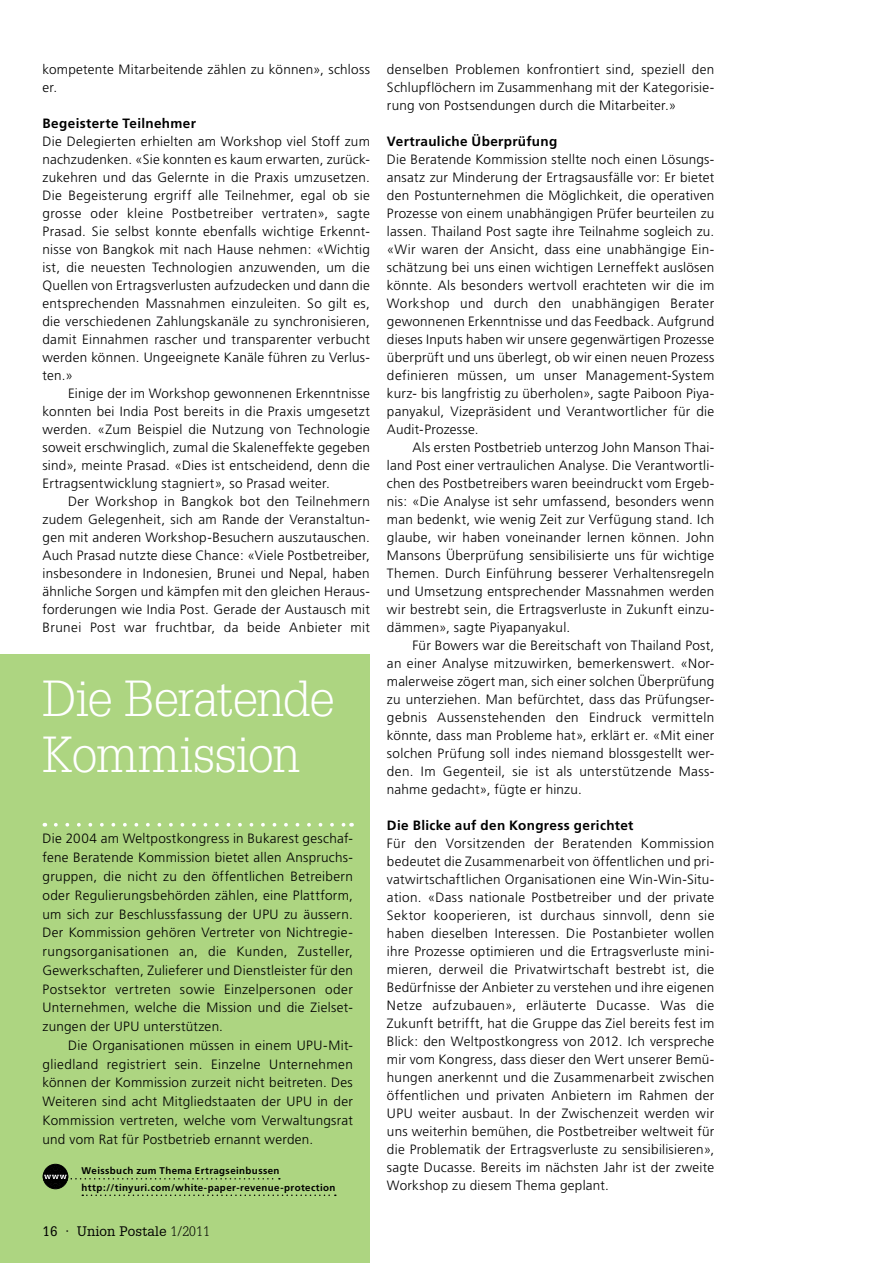
<style>
.page{position:relative;width:893px;height:1263px;background:#fff}
.page>*{position:absolute;margin:0;border:0;box-sizing:border-box;transform-origin:0 0}
.t1{font:300 49.5px/56.2px "Glypha LT Std";letter-spacing:-.02em;color:#fff}
.t2{font:300 13.5px/18px "Frutiger";letter-spacing:.02em;color:#000;text-align:justify}
.t3{font:700 13.5px "Frutiger";letter-spacing:.025em;color:#000}
.t4{font:13.5px "Glypha LT Std";letter-spacing:.01em;color:#000}
.t5{font:700 9.75px/16.5px "Frutiger";letter-spacing:.04em;color:#000}
.s1{font-weight:300}
</style>
<div class="page">
<div style="left:0;top:654px;width:370px;height:609px;background:#add581"></div>
<svg style="left:56px;top:823px;width:289px;height:4px"></svg>
<svg style="left:82px;top:1194px;width:254px;height:2px"></svg>
<div style="left:43px;top:1164px;width:25px;height:25px;background:#090c07;border-radius:50%"></div>
<svg style="left:43px;top:1164px;width:237px;height:24px"></svg>
<p class="t2" style="left:43px;top:60px;width:329px">kompetente Mitarbeitende zählen zu können», schloss er.</p>
<p class="t3" style="left:43px;top:115px;width:155px">Begeisterte Teilnehmer</p>
<p class="t2" style="left:43px;top:132px;width:329px">Die Delegierten erhielten am Workshop viel Stoff zum nachzudenken. «Sie konnten es kaum erwarten, zurück&shy;zukehren und das Gelernte in die Praxis umzusetzen.<br>Die Begeisterung ergriff alle Teilnehmer, egal ob sie grosse oder kleine Postbetreiber vertraten», sagte Prasad. Sie selbst konnte ebenfalls wichtige Erkennt&shy;nisse von Bangkok mit nach Hause nehmen: «Wichtig ist, die neuesten Technologien anzuwenden, um die Quellen von Ertragsverlusten aufzudecken und dann die entsprechenden Massnahmen einzuleiten. So gilt es, die verschiedenen Zahlungskanäle zu synchronisieren, damit Einnahmen rascher und transparenter verbucht werden können. Ungeeignete Kanäle führen zu Verlus&shy;ten.»</p>
<p class="t2" style="left:43px;top:384px;width:329px;text-indent:26px">Einige der im Workshop gewonnenen Erkenntnisse konnten bei India Post bereits in die Praxis umgesetzt werden. «Zum Beispiel die Nutzung von Technologie soweit erschwinglich, zumal die Skaleneffekte gegeben sind», meinte Prasad. «Dies ist entscheidend, denn die Ertragsentwicklung stagniert», so Prasad weiter.</p>
<p class="t2" style="left:43px;top:492px;width:329px;text-indent:26px">Der Workshop in Bangkok bot den Teilnehmern zudem Gelegenheit, sich am Rande der Veranstaltun&shy;gen mit anderen Workshop-Besuchern auszutauschen.<br>Auch Prasad nutzte diese Chance: «Viele Postbetreiber, insbesondere in Indonesien, Brunei und Nepal, haben ähnliche Sorgen und kämpfen mit den gleichen Heraus&shy;forderungen wie India Post. Gerade der Austausch mit Brunei Post war fruchtbar, da beide Anbieter mit</p>
<h1 class="t1" style="left:43px;top:671px;width:293px">Die Beratende<br>Kommission</h1>
<p class="t2" style="left:43px;top:830px;width:312px;line-height:18.8px">Die 2004 am Weltpostkongress in Bukarest geschaf&shy;fene Beratende Kommission bietet allen Anspruchs&shy;gruppen, die nicht zu den öffentlichen Betreibern oder Regulierungsbehörden zählen, eine Plattform, um sich zur Beschlussfassung der UPU zu äussern.<br>Der Kommission gehören Vertreter von Nichtregie&shy;rungsorganisationen an, die Kunden, Zusteller, Gewerkschaften, Zulieferer und Dienstleister für den Postsektor vertreten sowie Einzelpersonen oder Unternehmen, welche die Mission und die Zielset&shy;zungen der UPU unterstützen.</p>
<p class="t2" style="left:43px;top:1036px;width:312px;line-height:18.8px;text-indent:26px">Die Organisationen müssen in einem UPU-Mit&shy;gliedland registriert sein. Einzelne Unternehmen können der Kommission zurzeit nicht beitreten. Des Weiteren sind acht Mitgliedstaaten der UPU in der Kommission vertreten, welche vom Verwaltungsrat und vom Rat für Postbetrieb ernannt werden.</p>
<p class="t5" style="left:82px;top:1162px;width:256px">Weissbuch zum Thema Ertragseinbussen http://tinyuri.com/white-paper-revenue-protection</p>
<p class="t4" style="left:43px;top:1223px;width:169px">16 · Union Postale <span class="s1">1/2011</span></p>
<p class="t2" style="left:387px;top:60px;width:329px">denselben Problemen konfrontiert sind, speziell den Schlupflöchern im Zusammenhang mit der Kategorisie&shy;rung von Postsendungen durch die Mitarbeiter.»</p>
<p class="t3" style="left:387px;top:133px;width:172px">Vertrauliche Überprüfung</p>
<p class="t2" style="left:387px;top:150px;width:329px">Die Beratende Kommission stellte noch einen Lösungs&shy;ansatz zur Minderung der Ertragsausfälle vor: Er bietet den Postunternehmen die Möglichkeit, die operativen Prozesse von einem unabhängigen Prüfer beurteilen zu lassen. Thailand Post sagte ihre Teilnahme sogleich zu. «Wir waren der Ansicht, dass eine unabhängige Ein&shy;schätzung bei uns einen wichtigen Lerneffekt auslösen könnte. Als besonders wertvoll erachteten wir die im Workshop und durch den unabhängigen Berater gewonnenen Erkenntnisse und das Feedback. Aufgrund dieses Inputs haben wir unsere gegenwärtigen Prozesse überprüft und uns überlegt, ob wir einen neuen Prozess definieren müssen, um unser Management-System kurz- bis langfristig zu überholen», sagte Paiboon Piya&shy;panyakul, Vizepräsident und Verantwortlicher für die Audit-Prozesse.</p>
<p class="t2" style="left:387px;top:438px;width:329px;text-indent:26px">Als ersten Postbetrieb unterzog John Manson Thai&shy;land Post einer vertraulichen Analyse. Die Verantwortli&shy;chen des Postbetreibers waren beeindruckt vom Ergeb&shy;nis: «Die Analyse ist sehr umfassend, besonders wenn man bedenkt, wie wenig Zeit zur Verfügung stand. Ich glaube, wir haben voneinander lernen können. John Mansons Überprüfung sensibilisierte uns für wichtige Themen. Durch Einführung besserer Verhaltensregeln und Umsetzung entsprechender Massnahmen werden wir bestrebt sein, die Ertragsverluste in Zukunft einzu&shy;dämmen», sagte Piyapanyakul.</p>
<p class="t2" style="left:387px;top:636px;width:329px;text-indent:26px">Für Bowers war die Bereitschaft von Thailand Post, an einer Analyse mitzuwirken, bemerkenswert. «Nor&shy;malerweise zögert man, sich einer solchen Überprüfung zu unterziehen. Man befürchtet, dass das Prüfungser&shy;gebnis Aussenstehenden den Eindruck vermitteln könnte, dass man Probleme hat», erklärt er. «Mit einer solchen Prüfung soll indes niemand blossgestellt wer&shy;den. Im Gegenteil, sie ist als unterstützende Mass&shy;nahme gedacht», fügte er hinzu.</p>
<p class="t3" style="left:387px;top:817px;width:248px">Die Blicke auf den Kongress gerichtet</p>
<p class="t2" style="left:387px;top:834px;width:329px">Für den Vorsitzenden der Beratenden Kommission bedeutet die Zusammenarbeit von öffentlichen und pri&shy;vatwirtschaftlichen Organisationen eine Win-Win-Situ&shy;ation. «Dass nationale Postbetreiber und der private Sektor kooperieren, ist durchaus sinnvoll, denn sie haben dieselben Interessen. Die Postanbieter wollen ihre Prozesse optimieren und die Ertragsverluste mini&shy;mieren, derweil die Privatwirtschaft bestrebt ist, die Bedürfnisse der Anbieter zu verstehen und ihre eigenen Netze aufzubauen», erläuterte Ducasse. Was die Zukunft betrifft, hat die Gruppe das Ziel bereits fest im Blick: den Weltpostkongress von 2012. Ich verspreche mir vom Kongress, dass dieser den Wert unserer Bemü&shy;hungen anerkennt und die Zusammenarbeit zwischen öffentlichen und privaten Anbietern im Rahmen der UPU weiter ausbaut. In der Zwischenzeit werden wir uns weiterhin bemühen, die Postbetreiber weltweit für die Problematik der Ertragsverluste zu sensibilisieren», sagte Ducasse. Bereits im nächsten Jahr ist der zweite Workshop zu diesem Thema geplant.</p>
</div>
